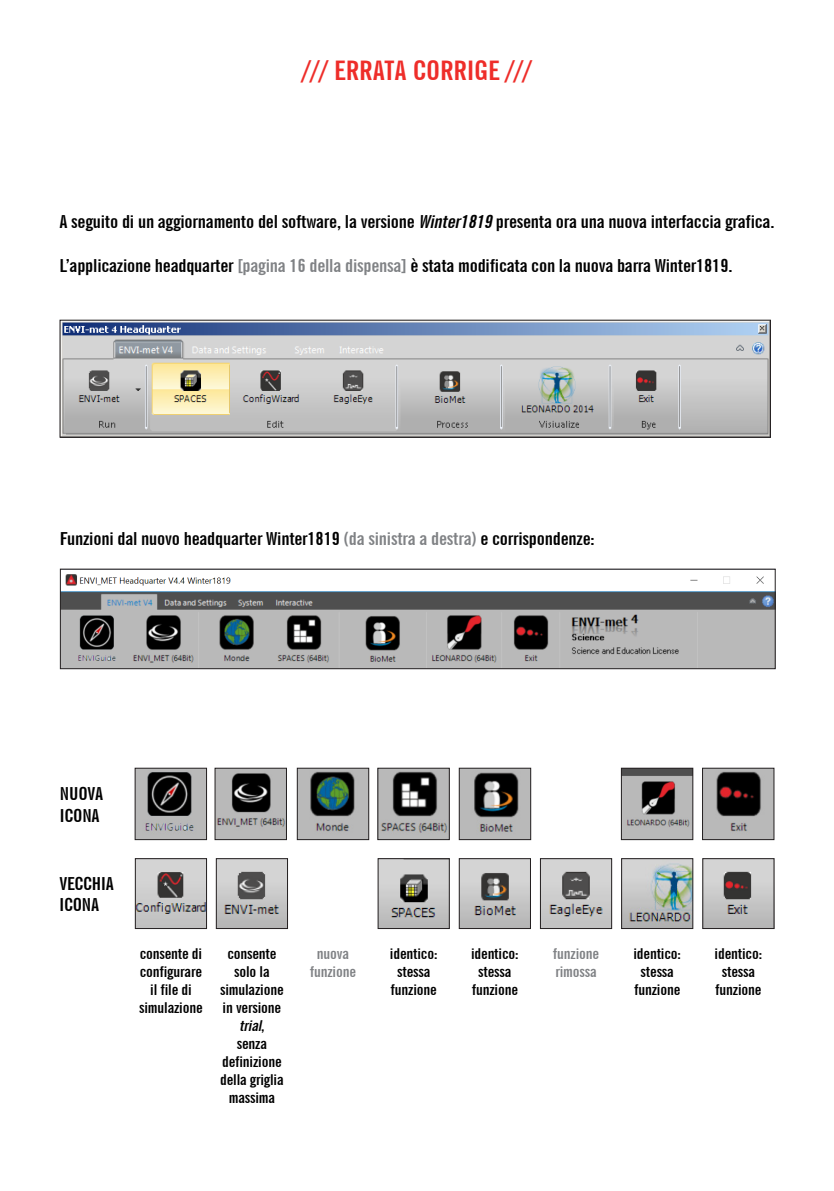
<style>
.page{position:relative;width:834px;height:1191px;background:#fff}
.page>*{position:absolute;margin:0;border:0;box-sizing:border-box;transform-origin:0 0}
.t1{font:700 extra-condensed 27px "News Gothic BT";color:#ee2d29;scale:1.15 1}
.t2{font:700 extra-condensed 18px "News Gothic BT";letter-spacing:-.01em;color:#000;scale:1.15 1}
.t3{font:700 extra-condensed 15px/18px "News Gothic BT";letter-spacing:-.01em;color:#000;scale:1.15 1}
.t4{font:700 extra-condensed 15px "News Gothic BT";letter-spacing:-.01em;color:#808285;scale:1.15 1}
.t5{font:italic 700 extra-condensed 15px "News Gothic BT";color:#000;scale:1.15 1}
.s1{font-style:italic}
.s2{color:#808285}
.s3{font-style:normal}
</style>
<div class="page">
<img style="left:62px;top:322px;width:706px;height:114px">
<div style="left:60px;top:320px;width:710px;height:118px;border:1px solid #231f20"></div>
<img style="left:137px;top:860px;width:68px;height:67px">
<div style="left:135px;top:858px;width:72px;height:71px;border:1px solid #231f20"></div>
<img style="left:218px;top:860px;width:68px;height:67px">
<div style="left:216px;top:858px;width:72px;height:71px;border:1px solid #231f20"></div>
<img style="left:460px;top:860px;width:69px;height:67px">
<div style="left:458px;top:858px;width:73px;height:71px;border:1px solid #231f20"></div>
<img style="left:542px;top:860px;width:68px;height:67px">
<div style="left:540px;top:858px;width:72px;height:71px;border:1px solid #231f20"></div>
<img style="left:623px;top:860px;width:68px;height:67px">
<div style="left:621px;top:858px;width:72px;height:71px;border:1px solid #231f20"></div>
<img style="left:704px;top:860px;width:68px;height:67px">
<div style="left:702px;top:858px;width:72px;height:71px;border:1px solid #231f20"></div>
<img style="left:62px;top:574px;width:711px;height:93px">
<div style="left:60px;top:568px;width:715px;height:101px;border:1px solid #231f20"></div>
<img style="left:379px;top:860px;width:68px;height:67px">
<div style="left:377px;top:858px;width:72px;height:71px;border:1px solid #231f20"></div>
<img style="left:379px;top:769px;width:68px;height:69px">
<div style="left:377px;top:767px;width:72px;height:73px;border:1px solid #231f20"></div>
<img style="left:460px;top:769px;width:69px;height:69px">
<div style="left:458px;top:767px;width:73px;height:73px;border:1px solid #231f20"></div>
<img style="left:704px;top:769px;width:68px;height:69px">
<div style="left:702px;top:767px;width:72px;height:73px;border:1px solid #231f20"></div>
<div style="left:621px;top:768px;width:71px;height:71px;background:#b9b9b9"></div>
<img style="left:622px;top:769px;width:69px;height:58px">
<div style="left:620px;top:767px;width:73px;height:73px;border:1px solid #231f20"></div>
<img style="left:299px;top:769px;width:68px;height:69px">
<div style="left:297px;top:767px;width:72px;height:73px;border:1px solid #231f20"></div>
<img style="left:137px;top:769px;width:68px;height:69px">
<div style="left:135px;top:767px;width:72px;height:73px;border:1px solid #231f20"></div>
<div style="left:215px;top:768px;width:71px;height:71px;background:#b9b9b9"></div>
<img style="left:217px;top:773px;width:68px;height:54px">
<div style="left:214px;top:767px;width:73px;height:73px;border:1px solid #231f20"></div>
<p class="t1" style="left:302px;top:54px;width:201px">/// ERRATA CORRIGE ///</p>
<p class="t2" style="left:60px;top:211px;width:623px">A seguito di un aggiornamento del software, la versione <span class="s1">Winter1819</span>presenta ora una nuova interfaccia grafica.</p>
<p class="t2" style="left:60px;top:254px;width:586px">L’applicazione headquarter <span class="s2">[pagina 16 della dispensa]</span> è stata modificata con la nuova barra Winter1819.</p>
<p class="t2" style="left:60px;top:528px;width:466px">Funzioni dal nuovo headquarter Winter1819 <span class="s2">(da sinistra a destra)</span> e corrispondenze:</p>
<p class="t2" style="left:60px;top:782px;width:39px">NUOVA</p>
<p class="t2" style="left:60px;top:804px;width:36px">ICONA</p>
<p class="t2" style="left:60px;top:872px;width:49px">VECCHIA</p>
<p class="t2" style="left:60px;top:894px;width:36px">ICONA</p>
<p class="t3" style="left:140px;top:944px;width:56px">consente di configurare</p>
<p class="t3" style="left:150px;top:980px;width:37px">il file di</p>
<p class="t3" style="left:139px;top:998px;width:57px">simulazione</p>
<p class="t3" style="left:227px;top:944px;width:44px;text-align:center">consente solo la</p>
<p class="t3" style="left:220px;top:980px;width:57px">simulazione</p>
<p class="t3" style="left:222px;top:998px;width:52px">in versione</p>
<p class="t5" style="left:239px;top:1016px;width:24px">trial<span class="s3">,</span></p>
<p class="t3" style="left:237px;top:1034px;width:28px">senza</p>
<p class="t3" style="left:222px;top:1052px;width:53px">definizione</p>
<p class="t3" style="left:220px;top:1070px;width:57px">della griglia</p>
<p class="t3" style="left:229px;top:1088px;width:42px">massima</p>
<p class="t4" style="left:317px;top:944px;width:29px">nuova</p>
<p class="t4" style="left:310px;top:962px;width:42px">funzione</p>
<p class="t3" style="left:390px;top:944px;width:43px">identico:</p>
<p class="t3" style="left:397px;top:962px;width:30px">stessa</p>
<p class="t3" style="left:390px;top:980px;width:42px">funzione</p>
<p class="t3" style="left:471px;top:944px;width:43px">identico:</p>
<p class="t3" style="left:478px;top:962px;width:30px">stessa</p>
<p class="t3" style="left:471px;top:980px;width:42px">funzione</p>
<p class="t4" style="left:553px;top:944px;width:42px">funzione</p>
<p class="t4" style="left:555px;top:962px;width:37px">rimossa</p>
<p class="t3" style="left:633px;top:944px;width:43px">identico:</p>
<p class="t3" style="left:640px;top:962px;width:30px">stessa</p>
<p class="t3" style="left:634px;top:980px;width:42px">funzione</p>
<p class="t3" style="left:714px;top:944px;width:43px">identico:</p>
<p class="t3" style="left:721px;top:962px;width:30px">stessa</p>
<p class="t3" style="left:715px;top:980px;width:42px">funzione</p>
</div>
